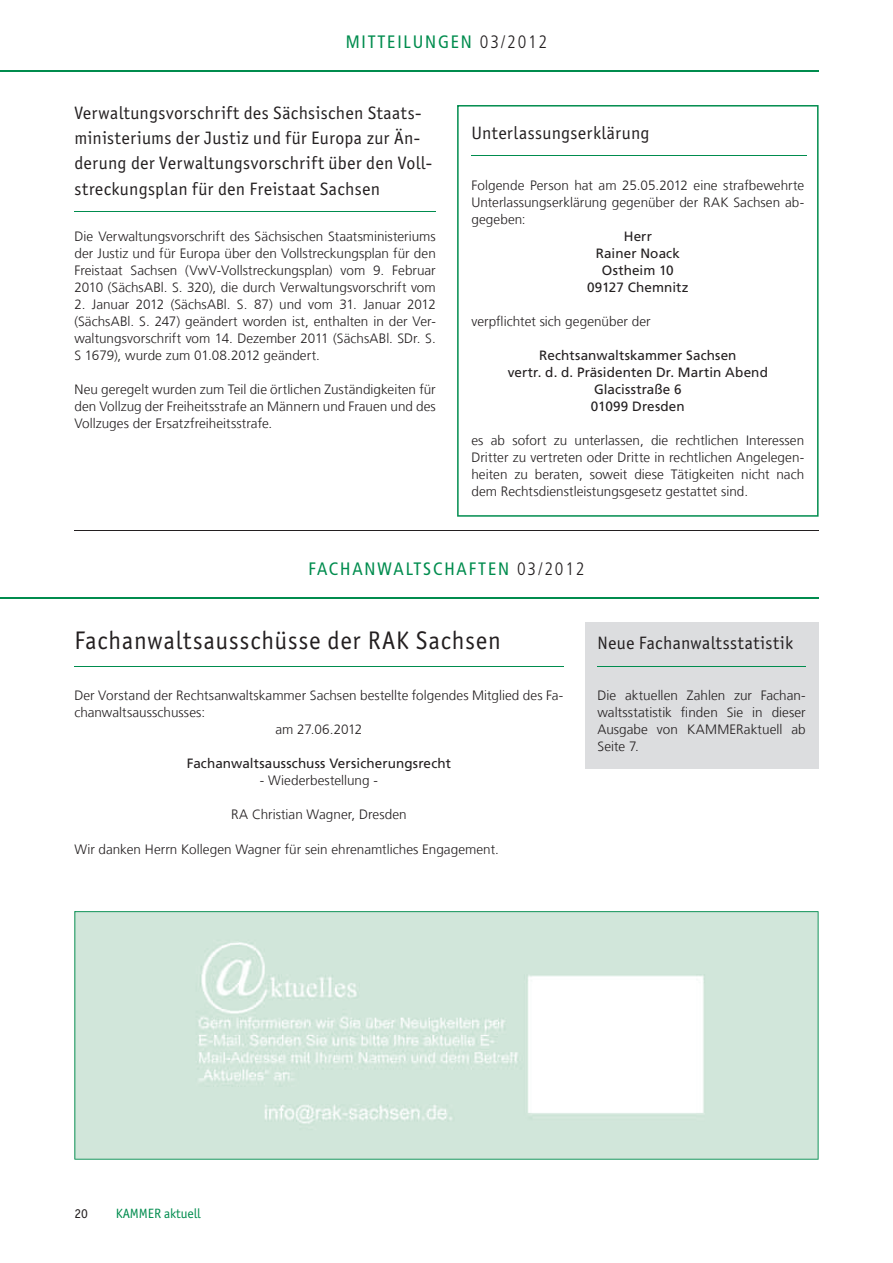
<style>
.page{position:relative;width:893px;height:1263px;background:#fff}
.page>*{position:absolute;margin:0;border:0;box-sizing:border-box;transform-origin:0 0}
.t1{font:25.5px "ITC Officina Sans";letter-spacing:.04em;color:#231f20;scale:.96 1}
.t2{font:18px/25.2px "ITC Officina Sans";letter-spacing:.02em;color:#231f20}
.t3{font:condensed 18px "Frutiger LT";letter-spacing:.1em;color:#008c4e}
.t4{font:300 13.5px/17px "Frutiger LT Com";letter-spacing:.005em;color:#231f20;text-align:justify}
.t5{font:13.5px/17px "Frutiger LT Com";letter-spacing:.01em;color:#231f20;text-align:center}
.t6{font:13.5px "ITC Officina Sans";color:#008c4e}
.t7{font:300 13.5px "Frutiger LT Com";letter-spacing:-.02em;color:#231f20}
.t8{font:13.5px "ITC Officina Sans";color:#231f20}
.s1{font-weight:300;color:#231f20}
</style>
<div class="page">
<hr style="left:0;top:70px;width:819px;height:2px;background:#008c4e">
<hr style="left:74px;top:211px;width:362px;height:1px;background:#008c4e">
<svg style="left:457px;top:105px;width:362px;height:412px"></svg>
<hr style="left:0;top:597px;width:819px;height:1px;background:#008c4e">
<hr style="left:74px;top:530px;width:745px;height:1px;background:#231f20">
<hr style="left:74px;top:666px;width:489px;height:1px;background:#008c4e">
<div style="left:585px;top:622px;width:234px;height:146px;background:#dcdddf"></div>
<hr style="left:597px;top:666px;width:209px;height:1px;background:#008c4e">
<svg style="left:74px;top:911px;width:745px;height:249px;background:#d6e8de"></svg>
<h2 class="t3" style="left:346px;top:31px;width:203px">MITTEILUNGEN <span class="s1">03/2012</span></h2>
<h2 class="t2" style="left:74px;top:100px;width:359px">Verwaltungsvorschrift des Sächsischen Staats&shy;ministeriums der Justiz und für Europa zur Än&shy;derung der Verwaltungsvorschrift über den Voll&shy;streckungsplan für den Freistaat Sachsen</h2>
<p class="t4" style="left:74px;top:228px;width:363px">Die verwaltungsvorschrift des sächsischen staatsministeriums der Justiz und für Europa über den vollstreckungsplan für den freistaat sachsen (vwv-vollstreckungsplan) vom 9. februar 2010 (sächsAbl. s. 320), die durch verwaltungsvorschrift vom</p>
<p class="t4" style="left:74px;top:296px;width:363px">2. Januar 2012 (sächsAbl. s. 87) und vom 31. Januar 2012 (sächsAbl. s. 247) geändert worden ist, enthalten in der ver&shy;waltungsvorschrift vom 14. Dezember 2011 (sächsAbl. sDr. s. s 1679), wurde zum 01.08.2012 geändert.</p>
<p class="t4" style="left:74px;top:381px;width:363px">neu geregelt wurden zum Teil die örtlichen Zuständigkeiten für den vollzug der freiheitsstrafe an männern und frauen und des vollzuges der Ersatzfreiheitsstrafe.</p>
<h2 class="t2" style="left:471px;top:120px;width:180px">Unterlassungserklärung</h2>
<p class="t4" style="left:471px;top:177px;width:334px">folgende person hat am 25.05.2012 eine strafbewehrte Unterlassungserklärung gegenüber der RAK sachsen ab&shy;gegeben:</p>
<p class="t5" style="left:587px;top:228px;width:103px">Herr<br>Rainer Noack<br>Ostheim 10<br>09127 Chemnitz</p>
<p class="t4" style="left:471px;top:313px;width:181px">verpflichtet sich gegenüber der</p>
<p class="t5" style="left:508px;top:347px;width:262px">Rechtsanwaltskammer Sachsen<br>vertr. d. d. Präsidenten Dr. Martin Abend<br>Glacisstraße 6<br>01099 Dresden</p>
<p class="t4" style="left:471px;top:432px;width:334px">es ab sofort zu unterlassen, die rechtlichen Interessen Dritter zu vertreten oder Dritte in rechtlichen Angelegen&shy;heiten zu beraten, soweit diese Tätigkeiten nicht nach dem Rechtsdienstleistungsgesetz gestattet sind.</p>
<h2 class="t3" style="left:309px;top:558px;width:277px">FACHANWALTSCHAFTEN <span class="s1">03/2012</span></h2>
<h1 class="t1" style="left:74px;top:626px;width:446px">Fachanwaltsausschüsse der RAK Sachsen</h1>
<h2 class="t2" style="left:597px;top:631px;width:197px">Neue Fachanwaltsstatistik</h2>
<p class="t4" style="left:74px;top:687px;width:490px">Der vorstand der Rechtsanwaltskammer sachsen bestellte folgendes mitglied des fa-</p>
<p class="t4" style="left:74px;top:704px;width:132px">chanwaltsausschusses:</p>
<p class="t7" style="left:276px;top:722px;width:88px">am 27.06.2012</p>
<p class="t5" style="left:187px;top:755px;width:266px">Fachanwaltsausschuss Versicherungsrecht</p>
<p class="t4" style="left:260px;top:772px;width:120px">- wiederbestellung -</p>
<p class="t4" style="left:231px;top:806px;width:177px">RA christian wagner, Dresden</p>
<p class="t4" style="left:74px;top:840px;width:426px">wir danken herrn Kollegen wagner für sein ehrenamtliches Engagement.</p>
<p class="t4" style="left:597px;top:687px;width:210px">Die aktuellen Zahlen zur fachan&shy;waltsstatistik finden sie in dieser Ausgabe von KAmmERaktuell ab seite 7.</p>
<p class="t8" style="left:74px;top:1206px;width:15px">20</p>
<p class="t6" style="left:116px;top:1206px;width:87px">KAMMER aktuell</p>
</div>
